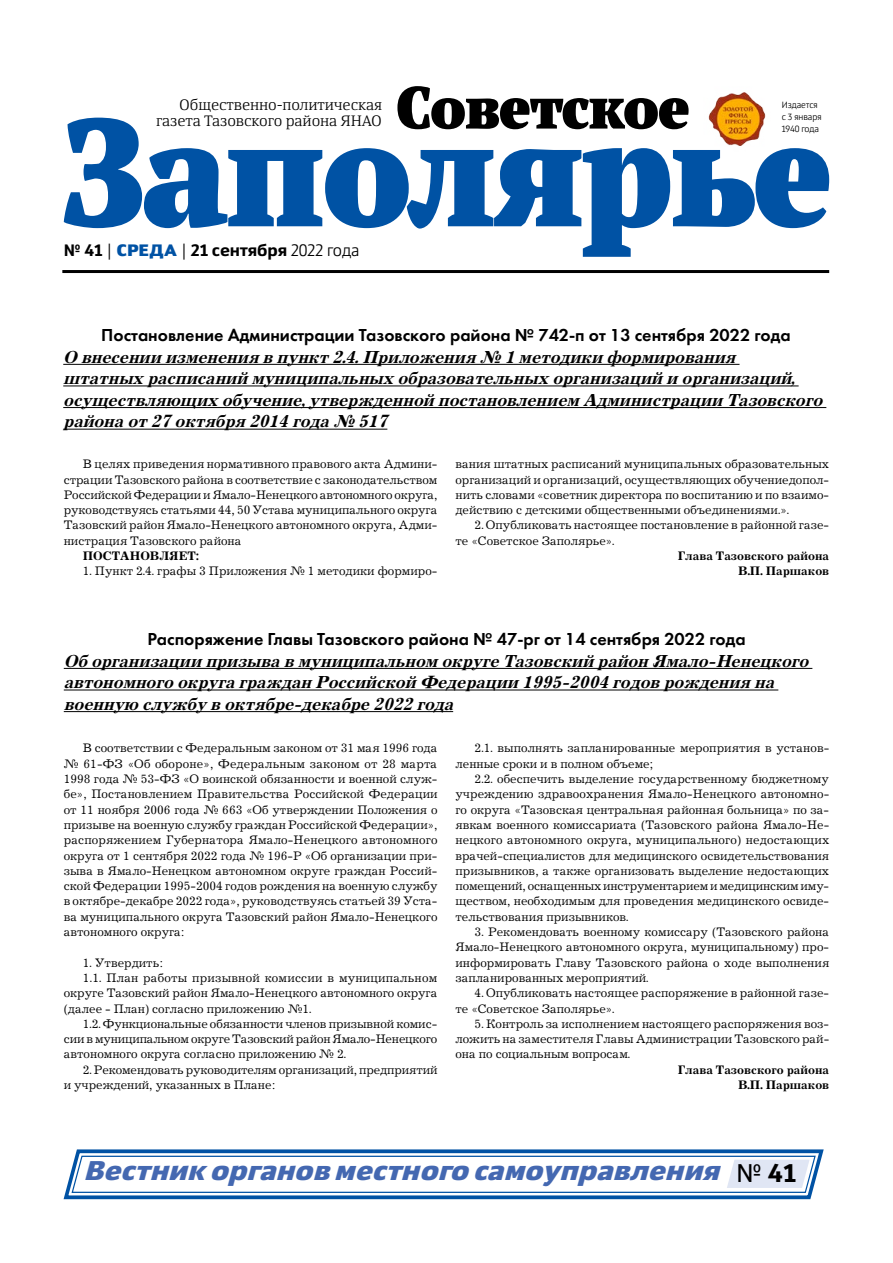
<style>
.page{position:relative;width:893px;height:1263px;background:#fff}
.page>*{position:absolute;margin:0;border:0;box-sizing:border-box;transform-origin:0 0}
.t1{font:italic 900 27px "Yefimov Sans";color:#4468b1}
.t2{font:italic 700 18px/21.6px "Journal C";color:#000}
.t3{font:18px "Futura Demi C";color:#000}
.t4{font:700 16.5px "Yefimov Sans";letter-spacing:-.005em;color:#000}
.t5{font:300 15px/15.8px "Yefimov Serif";letter-spacing:-.005em;color:#000;text-align:right}
.t6{font:12.75px/15.3px "Journal C";color:#000;text-align:justify}
.t7{font:700 12.75px/15.3px "Journal C";color:#000;text-align:right}
.t8{font:300 9px/12px "Yefimov Sans";letter-spacing:-.005em;color:#000}
.s1{font-weight:300}
.s2{font-weight:900;color:#0052a4}
.s3{font-weight:400;font-style:normal;font-size:25.5px;color:#000}
.s4{font-weight:700;font-style:normal;font-size:25.5px;color:#000}
</style>
<div class="page">
<svg style="left:63px;top:1149px;width:761px;height:51px"></svg>
<svg style="left:64px;top:118px;width:765px;height:139px"></svg>
<svg style="left:397px;top:86px;width:292px;height:43px"></svg>
<hr style="left:62px;top:270px;width:767px;height:3px;background:#000">
<img style="left:704px;top:92px;width:66px;height:60px">
<hr style="left:63px;top:364px;width:676px;height:1px;background:#000">
<hr style="left:63px;top:385px;width:736px;height:1px;background:#000">
<hr style="left:63px;top:407px;width:763px;height:1px;background:#000">
<hr style="left:63px;top:429px;width:324px;height:1px;background:#000">
<hr style="left:64px;top:668px;width:748px;height:1px;background:#000">
<hr style="left:64px;top:689px;width:714px;height:1px;background:#000">
<hr style="left:64px;top:711px;width:389px;height:1px;background:#000">
<p class="t5" style="left:156px;top:97px;width:227px">Общественно-политическая газета Тазовского района ЯНАО</p>
<p class="t8" style="left:782px;top:99px;width:41px">Издается с 3 января<br>1940 года</p>
<p class="t4" style="left:64px;top:240px;width:297px">№ 41 <span class="s1">|</span> <span class="s2">среда</span> <span class="s1">|</span> 21 сентября <span class="s1">2022 года</span></p>
<h2 class="t3" style="left:101px;top:324px;width:691px">Постановление Администрации Тазовского района № 742-п от 13 сентября 2022 года</h2>
<p class="t2" style="left:63px;top:346px;width:766px">О внесении изменения впункт2.4.Приложения № 1методики формирования штатных расписаний муниципальных образовательных организаций и организаций, осуществляющих обучение,утвержденной постановлением Администрации Тазовского районаот27октября 2014года№ 517</p>
<p class="t6" style="left:64px;top:457px;width:375px;text-indent:19px">В целях приведения нормативного правового акта Админи&shy;страции Тазовского района в соответствие с законодательством Российской Федерации и Ямало-Ненецкого автономного округа, руководствуясь статьями 44, 50 Устава муниципального округа Тазовский район Ямало-Ненецкого автономного округа, Адми&shy;нистрация Тазовского района</p>
<p class="t7" style="left:83px;top:548px;width:118px">ПОСТАНОВЛЯЕТ:</p>
<p class="t6" style="left:83px;top:564px;width:356px">1. Пункт 2.4. графы 3 Приложения № 1 методики формиро-</p>
<p class="t6" style="left:455px;top:457px;width:375px">вания штатных расписаний муниципальных образовательных организаций и организаций, осуществляющих обучениедопол&shy;нить словами «советник директора по воспитанию и по взаимо&shy;действию с детскими общественными объединениями.».</p>
<p class="t6" style="left:455px;top:518px;width:375px;text-indent:19px">2. Опубликовать настоящее постановление в районной газе&shy;те «Советское Заполярье».</p>
<p class="t7" style="left:678px;top:548px;width:153px">Глава Тазовского района<br>В.П. Паршаков</p>
<h2 class="t3" style="left:147px;top:628px;width:600px">Распоряжение Главы Тазовского района № 47-рг от 14 сентября 2022 года</h2>
<h2 class="t2" style="left:64px;top:650px;width:751px">Оборганизации призывавмуниципальном округеТазовский район Ямало-Ненецкого автономногоокругаграждан Российской Федерации 1995-2004годоврождения на военную службувоктябре-декабре2022года</h2>
<p class="t6" style="left:64px;top:741px;width:375px;text-indent:19px">В соответствии с Федеральным законом от 31 мая 1996 года № 61-ФЗ «Об обороне», Федеральным законом от 28 марта 1998 года № 53-ФЗ «О воинской обязанности и военной служ&shy;бе», Постановлением Правительства Российской Федерации от 11 ноября 2006 года № 663 «Об утверждении Положения о призыве на военную службу граждан Российской Федерации», распоряжением Губернатора Ямало-Ненецкого автономного округа от 1 сентября 2022 года № 196-Р «Об организации при&shy;зыва в Ямало-Ненецком автономном округе граждан Россий&shy;ской Федерации 1995-2004 годов рождения на военную службу в октябре-декабре 2022 года», руководствуясь статьей 39 Уста&shy;ва муниципального округа Тазовский район Ямало-Ненецкого автономного округа:</p>
<p class="t6" style="left:83px;top:955px;width:82px">1. Утвердить:</p>
<p class="t6" style="left:83px;top:970px;width:356px">1.1. План работы призывной комиссии в муниципальном</p>
<p class="t6" style="left:64px;top:986px;width:375px">округе Тазовский район Ямало-Ненецкого автономного округа</p>
<p class="t6" style="left:64px;top:1001px;width:249px">(далее - План) согласно приложению №1.</p>
<p class="t6" style="left:83px;top:1016px;width:356px">1.2. Функциональные обязанности членов призывной комис-</p>
<p class="t6" style="left:64px;top:1032px;width:375px">сии в муниципальном округе Тазовский район Ямало-Ненецкого</p>
<p class="t6" style="left:64px;top:1047px;width:284px">автономного округа согласно приложению № 2.</p>
<p class="t6" style="left:64px;top:1062px;width:375px;text-indent:19px">2. Рекомендовать руководителям организаций, предприятий и учреждений, указанных в Плане:</p>
<p class="t6" style="left:455px;top:741px;width:375px;text-indent:19px">2.1. выполнять запланированные мероприятия в установ&shy;ленные сроки и в полном объеме;</p>
<p class="t6" style="left:455px;top:772px;width:375px;text-indent:19px">2.2. обеспечить выделение государственному бюджетному учреждению здравоохранения Ямало-Ненецкого автономно&shy;го округа «Тазовская центральная районная больница» по за&shy;явкам военного комиссариата (Тазовского района Ямало-Не&shy;нецкого автономного округа, муниципального) недостающих врачей-специалистов для медицинского освидетельствования призывников, а также организовать выделение недостающих помещений, оснащенных инструментарием и медицинским иму&shy;ществом, необходимым для проведения медицинского освиде&shy;тельствования призывников.</p>
<p class="t6" style="left:455px;top:925px;width:375px;text-indent:19px">3. Рекомендовать военному комиссару (Тазовского района Ямало-Ненецкого автономного округа, муниципальному) про&shy;информировать Главу Тазовского района о ходе выполнения запланированных мероприятий.</p>
<p class="t6" style="left:455px;top:986px;width:375px;text-indent:19px">4. Опубликовать настоящее распоряжение в районной газе&shy;те «Советское Заполярье».</p>
<p class="t6" style="left:455px;top:1016px;width:375px;text-indent:19px">5. Контроль за исполнением настоящего распоряжения воз&shy;ложить на заместителя Главы Администрации Тазовского рай&shy;она по социальным вопросам.</p>
<p class="t7" style="left:678px;top:1062px;width:153px">Глава Тазовского района<br>В.П. Паршаков</p>
<h1 class="t1" style="left:83px;top:1153px;width:714px">Вестник органовместного самоуправления <span class="s3">№</span> <span class="s4">4 1</span></h1>
</div>
